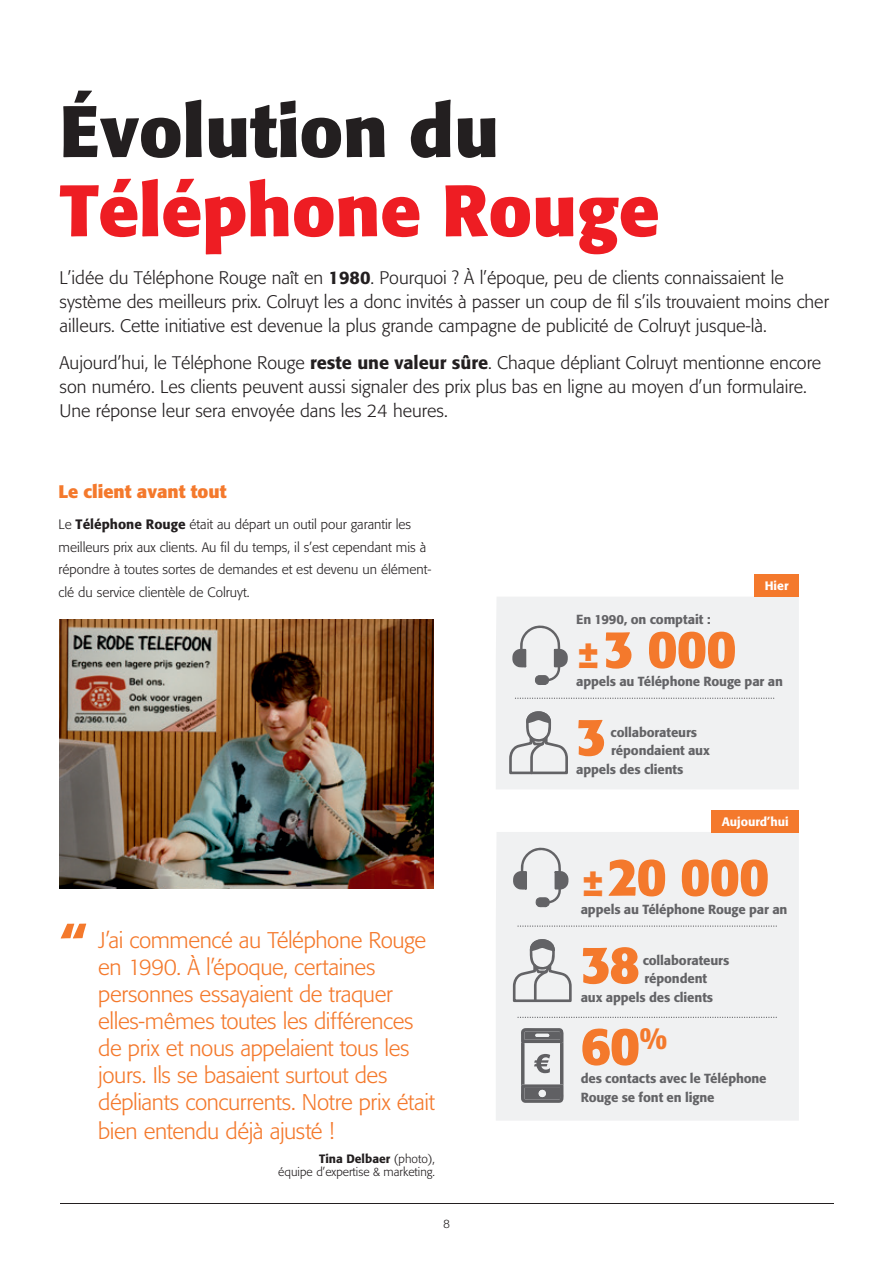
<style>
.page{position:relative;width:893px;height:1263px;background:#fff}
.page>*{position:absolute;margin:0;border:0;box-sizing:border-box;transform-origin:0 0}
.t1{font:700 72px "OTF Dynamite";color:#ee1d23}
.t2{font:700 72px "OTF Dynamite";color:#231f20}
.t3{font:500 57px "OTF Dynamite";color:#f4792c}
.t4{font:700 52.2px "OTF Dynamite";letter-spacing:-.02em;color:#f4792c}
.t5{font:300 22.5px/27.3px "OTF Dynamite";letter-spacing:-.015em;color:#f4792c}
.t6{font:300 18px/24px "OTF Dynamite";color:#231f20}
.t7{font:700 18px "OTF Dynamite";color:#f4792c}
.t8{font:300 13.5px/22.5px "OTF Dynamite";color:#231f20}
.t9{font:500 13.05px/18.5px "OTF Dynamite";letter-spacing:-.01em;color:#636366}
.t10{font:500 12.15px "OTF Dynamite";color:#fff}
.t11{font:300 12px/13.5px "OTF Dynamite";color:#231f20;text-align:right}
.s1{font-weight:500}
.s2{font-size:36.45px}
</style>
<div class="page">
<hr style="left:60px;top:1203px;width:773px;height:1px;background:#231f20">
<img style="left:60px;top:620px;width:374px;height:268px">
<div style="left:496px;top:832px;width:303px;height:288px;background:#f0f1f2"></div>
<svg style="left:513px;top:936px;width:59px;height:66px"></svg>
<svg style="left:517px;top:925px;width:260px;height:2px"></svg>
<svg style="left:517px;top:1017px;width:260px;height:1px"></svg>
<div style="left:711px;top:810px;width:88px;height:23px;background:#f4792c"></div>
<div style="left:496px;top:597px;width:303px;height:192px;background:#f0f1f2"></div>
<svg style="left:509px;top:708px;width:59px;height:66px"></svg>
<svg style="left:515px;top:698px;width:259px;height:1px"></svg>
<div style="left:754px;top:574px;width:45px;height:23px;background:#f4792c"></div>
<svg style="left:521px;top:1028px;width:43px;height:75px"></svg>
<svg style="left:513px;top:847px;width:55px;height:60px"></svg>
<svg style="left:512px;top:625px;width:56px;height:60px"></svg>
<h1 class="t2" style="left:60px;top:86px;width:441px">Évolution du</h1>
<h1 class="t1" style="left:60px;top:166px;width:601px">Téléphone Rouge</h1>
<p class="t6" style="left:60px;top:266px;width:771px">L’idée du Téléphone Rouge naît en <span class="s1">1980</span>. Pourquoi ? À l’époque, peu de clients connaissaient le système des meilleurs prix. Colruyt les a donc invités à passer un coup de fil s’ils trouvaient moins cher ailleurs. Cette initiative est devenue la plus grande campagne de publicité de Colruyt jusque-là.</p>
<p class="t6" style="left:60px;top:351px;width:763px">Aujourd’hui, le Téléphone Rouge <span class="s1">reste une valeur sûre</span>. Chaque dépliant Colruyt mentionne encore son numéro. Les clients peuvent aussi signaler des prix plus bas en ligne au moyen d’un formulaire.<br>Une réponse leur sera envoyée dans les 24 heures.</p>
<p class="t7" style="left:58px;top:480px;width:170px">Le client avant tout</p>
<p class="t8" style="left:58px;top:513px;width:374px">Le <span class="s1">Téléphone Rouge</span> était au départ un outil pour garantir les meilleurs prix aux clients. Au fil du temps, il s’est cependant mis à répondre à toutes sortes de demandes et est devenu un élément&shy;clé du service clientèle de Colruyt.</p>
<h2 class="t3" style="left:60px;top:912px;width:29px">“</h2>
<p class="t5" style="left:98px;top:926px;width:338px">J’ai commencé au Téléphone Rouge en 1990. À l’époque, certaines personnes essayaient de traquer elles-mêmes toutes les différences de prix et nous appelaient tous les jours. Ils se basaient surtout des dépliants concurrents. Notre prix était bien entendu déjà ajusté !</p>
<p class="t11" style="left:278px;top:1152px;width:158px"><span class="s1">Tina Delbaer</span> (photo),<br>équipe d’expertise &amp; marketing.</p>
<p class="t11" style="left:443px;top:1217px;width:8px">8</p>
<p class="t10" style="left:765px;top:578px;width:25px">Hier</p>
<p class="t9" style="left:576px;top:610px;width:136px">En 1990, on comptait :</p>
<h3 class="t4" style="left:576px;top:617px;width:162px"><span class="s2">±</span> 3 000</h3>
<p class="t9" style="left:576px;top:672px;width:208px">appels au Téléphone Rouge par an</p>
<p class="t9" style="left:611px;top:723px;width:88px">collaborateurs</p>
<h3 class="t4" style="left:576px;top:704px;width:32px">3</h3>
<p class="t9" style="left:576px;top:741px;width:135px;text-indent:35px">répondaient aux appels des clients</p>
<p class="t10" style="left:722px;top:814px;width:68px">Aujourd’hui</p>
<h3 class="t4" style="left:581px;top:844px;width:190px"><span class="s2">±</span> 20 000</h3>
<p class="t9" style="left:581px;top:900px;width:208px">appels au Téléphone Rouge par an</p>
<h3 class="t4" style="left:581px;top:932px;width:61px">38</h3>
<p class="t9" style="left:643px;top:951px;width:88px">collaborateurs</p>
<p class="t9" style="left:581px;top:969px;width:134px;text-indent:64px">répondent aux appels des clients</p>
<h3 class="t4" style="left:581px;top:1013px;width:88px">60<sup>%</sup></h3>
<p class="t9" style="left:581px;top:1069px;width:187px">des contacts avec le Téléphone<br>Rouge se font en ligne</p>
</div>
